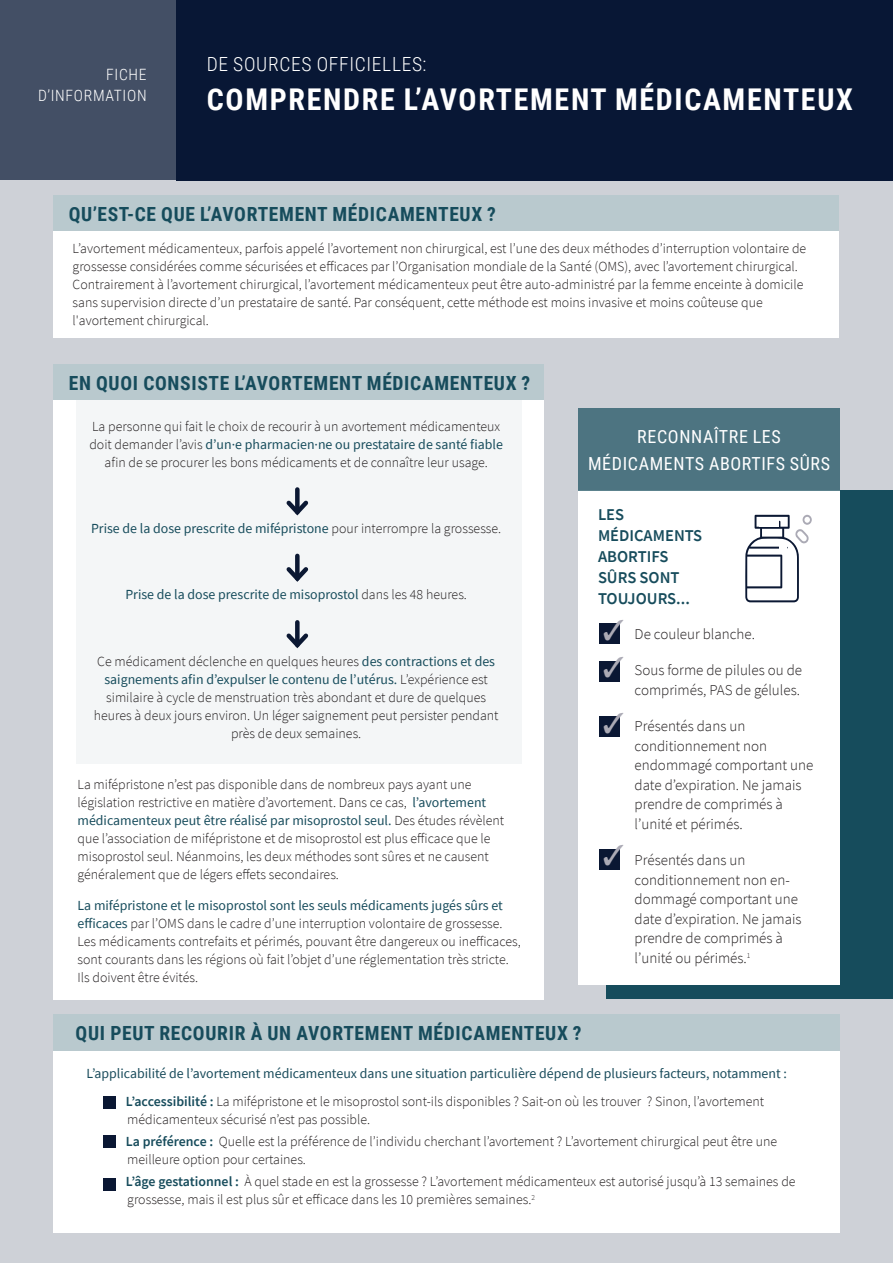
<style>
.page{position:relative;width:893px;height:1263px;background:#ced1d7}
.page>*{position:absolute;margin:0;border:0;box-sizing:border-box;transform-origin:0 0}
.t1{font:700 30px "Roboto Condensed";letter-spacing:.055em;color:#fff}
.t2{font:700 19.5px "Roboto Condensed";letter-spacing:.035em;color:#174c5c}
.t3{font:700 19.5px "Roboto Condensed";letter-spacing:.035em;color:#164c5c}
.t4{font:300 19.5px "Roboto Condensed";letter-spacing:.035em;color:#fff}
.t5{font:18px/27px "Roboto Condensed";letter-spacing:.035em;color:#fff;text-align:center}
.t6{font:600 16.5px/21px "Source Sans Pro";color:#174c5c}
.t7{font:300 15.6px/20.9px "Roboto Condensed";letter-spacing:.045em;color:#fff;text-align:right}
.t8{font:300 15px/19.5px "Source Sans Pro";color:#231f20}
.t9{font:300 13.8px/18px "Source Sans Pro";color:#231f20}
.t10{font:13.8px "Source Sans Pro";color:#174c5c}
.t11{font:13.8px "Source Sans Pro";color:#194b5b}
.s1{font-weight:400;color:#174c5c}
.s2{font-weight:300;color:#231f20}
.s3{font-weight:600;color:#174c5c}
</style>
<div class="page">
<div style="left:54px;top:196px;width:785px;height:142px;background:#fff"></div>
<div style="left:53px;top:364px;width:491px;height:635px;background:#fff"></div>
<div style="left:606px;top:490px;width:287px;height:509px;background:#164c5c"></div>
<div style="left:177px;top:0;width:716px;height:180px;background:#081735"></div>
<div style="left:578px;top:490px;width:262px;height:494px;background:#fff"></div>
<div style="left:578px;top:408px;width:262px;height:82px;background:#4d7481"></div>
<div style="left:54px;top:1014px;width:786px;height:218px;background:#fff"></div>
<div style="left:0;top:0;width:177px;height:180px;background:#434f65"></div>
<div style="left:53px;top:196px;width:786px;height:35px;background:#b9c9ce"></div>
<div style="left:54px;top:1014px;width:786px;height:36px;background:#b9c9ce"></div>
<div style="left:53px;top:364px;width:491px;height:36px;background:#b9c9ce"></div>
<div style="left:76px;top:400px;width:446px;height:364px;background:#f4f6f7"></div>
<div style="left:295px;top:489px;width:5px;height:23px;background:#0b1833"></div>
<svg style="left:286px;top:496px;width:23px;height:20px"></svg>
<div style="left:600px;top:624px;width:20px;height:20px;background:#0a1733"></div>
<div style="left:600px;top:661px;width:20px;height:20px;background:#0a1733"></div>
<div style="left:600px;top:717px;width:20px;height:20px;background:#0a1733"></div>
<div style="left:600px;top:849px;width:20px;height:20px;background:#0a1733"></div>
<div style="left:103px;top:1096px;width:12px;height:12px;background:#0a1733"></div>
<div style="left:103px;top:1135px;width:12px;height:13px;background:#0a1733"></div>
<div style="left:103px;top:1178px;width:12px;height:12px;background:#0a1733"></div>
<div style="left:295px;top:556px;width:5px;height:22px;background:#0b1833"></div>
<svg style="left:286px;top:563px;width:23px;height:19px"></svg>
<div style="left:295px;top:622px;width:5px;height:23px;background:#0b1833"></div>
<svg style="left:286px;top:629px;width:23px;height:20px"></svg>
<svg style="left:745px;top:515px;width:67px;height:87px"></svg>
<div style="left:759px;top:519px;width:20px;height:8px;background:#fff"></div>
<div style="left:779px;top:543px;width:7px;height:8px;background:#fff"></div>
<svg style="left:604px;top:623px;width:16px;height:1px"></svg>
<svg style="left:604px;top:716px;width:16px;height:1px"></svg>
<h2 class="t7" style="left:38px;top:63px;width:110px">FICHE<br>D’INFORMATION</h2>
<h1 class="t4" style="left:207px;top:51px;width:221px">DE SOURCES OFFICIELLES:</h1>
<h1 class="t1" style="left:207px;top:78px;width:647px">COMPRENDRE L’AVORTEMENT MÉDICAMENTEUX</h1>
<p class="t3" style="left:69px;top:201px;width:429px">QU’EST-CE QUE L’AVORTEMENT MÉDICAMENTEUX ?</p>
<p class="t9" style="left:73px;top:240px;width:735px">L’avortement médicamenteux, parfois appelé l’avortement non chirurgical, est l’une des deux méthodes d’interruption volontaire de grossesse considérées comme sécurisées et efficaces par l’Organisation mondiale de la Santé (OMS), avec l’avortement chirurgical.<br>Contrairement à l’avortement chirurgical, l’avortement médicamenteux peut être auto-administré par la femme enceinte à domicile sans supervision directe d’un prestataire de santé. Par conséquent, cette méthode est moins invasive et moins coûteuse que l'avortement chirurgical.</p>
<p class="t2" style="left:69px;top:370px;width:463px">EN QUOI CONSISTE L’AVORTEMENT MÉDICAMENTEUX ?</p>
<p class="t9" style="left:89px;top:417px;width:415px;text-align:center">La personne qui fait le choix de recourir à un avortement médicamenteux doit demander l’avis <span class="s1">d’un·e pharmacien·ne ou prestataire de santé fiable </span>afin de se procurer les bons médicaments et de connaître leur usage.</p>
<p class="t10" style="left:91px;top:519px;width:412px">Prise de la dose prescrite de mifépristone <span class="s2">pour interrompre la grossesse.</span></p>
<p class="t10" style="left:125px;top:586px;width:343px">Prise de la dose prescrite de misoprostol <span class="s2">dans les 48 heures.</span></p>
<p class="t9" style="left:94px;top:652px;width:406px;text-align:center">Ce médicament déclenche en quelques heures <span class="s1">des contractions et des saignements afin d’expulser le contenu de l’utérus.</span> L’expérience est similaire à cycle de menstruation très abondant et dure de quelques heures à deux jours environ. Un léger saignement peut persister pendant près de deux semaines.</p>
<p class="t9" style="left:78px;top:775px;width:428px">La mifépristone n’est pas disponible dans de nombreux pays ayant une législation restrictive en matière d’avortement. Dans ce cas, <span class="s1">l’avortement médicamenteux peut être réalisé par misoprostol seul.</span> Des études révèlent que l’association de mifépristone et de misoprostol est plus efficace que le misoprostol seul. Néanmoins, les deux méthodes sont sûres et ne causent généralement que de légers effets secondaires.</p>
<p class="t9" style="left:78px;top:896px;width:445px"><span class="s1">La mifépristone et le misoprostol sont les seuls médicaments jugés sûrs et efficaces</span> par l’OMS dans le cadre d’une interruption volontaire de grossesse.<br>Les médicaments contrefaits et périmés, pouvant être dangereux ou inefficaces, sont courants dans les régions où fait l’objet d’une réglementation très stricte.<br>Ils doivent être évités.</p>
<h1 class="t5" style="left:588px;top:423px;width:244px">RECONNAÎTRE LES<br>MÉDICAMENTS ABORTIFS SÛRS</h1>
<p class="t6" style="left:598px;top:503px;width:106px">LES<br>MÉDICAMENTS<br>ABORTIFS<br>SÛRS SONT<br>TOUJOURS...</p>
<p class="t8" style="left:635px;top:624px;width:122px">De couleur blanche.</p>
<p class="t8" style="left:635px;top:660px;width:169px">Sous forme de pilules ou de comprimés, PAS de gélules.</p>
<p class="t8" style="left:635px;top:716px;width:180px">Présentés dans un conditionnement non endommagé comportant une date d’expiration. Ne jamais prendre de comprimés à l’unité et périmés.</p>
<p class="t8" style="left:635px;top:850px;width:169px">Présentés dans un conditionnement non en&shy;dommagé comportant une date d’expiration. Ne jamais prendre de comprimés à l’unité ou périmés.<sup>1</sup></p>
<p class="t2" style="left:76px;top:1020px;width:507px">QUI PEUT RECOURIR À UN AVORTEMENT MÉDICAMENTEUX ?</p>
<p class="t11" style="left:86px;top:1064px;width:702px">L’applicabilité de l’avortement médicamenteux dans une situation particulière dépend de plusieurs facteurs, notamment :</p>
<p class="t9" style="left:126px;top:1092px;width:640px"><span class="s3">L’accessibilité :</span> La mifépristone et le misoprostol sont-ils disponibles ? Sait-on où les trouver ? Sinon, l’avortement médicamenteux sécurisé n’est pas possible.</p>
<p class="t9" style="left:126px;top:1132px;width:653px"><span class="s3">La préférence :</span> Quelle est la préférence de l’individu cherchant l’avortement ? L’avortement chirurgical peut être une meilleure option pour certaines.</p>
<p class="t9" style="left:126px;top:1173px;width:671px"><span class="s3">L’âge gestationnel :</span> À quel stade en est la grossesse ? L’avortement médicamenteux est autorisé jusqu’à 13 semaines de grossesse, mais il est plus sûr et efficace dans les 10 premières semaines.<sup>2</sup></p>
</div>
